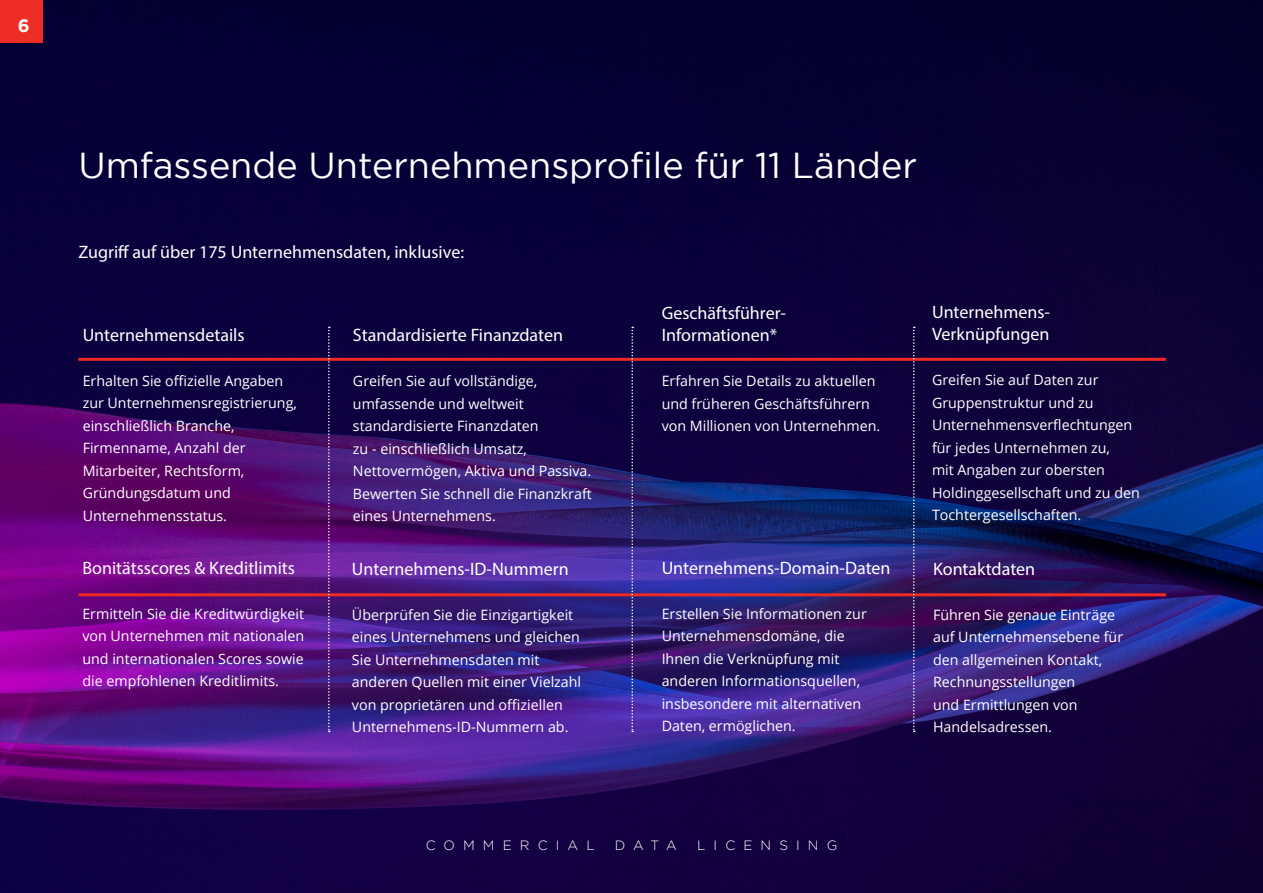
<style>
.page{position:relative;width:1263px;height:893px;background:#fff}
.page>*{position:absolute;margin:0;border:0;box-sizing:border-box;transform-origin:0 0}
.t1{font:36px "Gotham";color:#fff}
.t2{font:18px/22.5px "Myriad Pro";color:#fff}
.t3{font:700 18px "Gotham";color:#fff}
.t4{font:14.25px/22.5px "Open Sans";color:#fff}
.t5{font:300 13.5px "Gotham";letter-spacing:.6em;color:#fff}
</style>
<div class="page">
<img style="left:0;top:0;width:1263px;height:893px">
<hr style="left:78px;top:358px;width:1088px;height:3px;background:#ee2a23">
<hr style="left:78px;top:593px;width:1088px;height:3px;background:#ee2a23">
<svg style="left:328px;top:327px;width:2px;height:405px"></svg>
<svg style="left:631px;top:327px;width:2px;height:405px"></svg>
<svg style="left:913px;top:327px;width:2px;height:405px"></svg>
<div style="left:0;top:0;width:43px;height:43px;background:#ee2e24"></div>
<p class="t3" style="left:18px;top:15px;width:13px">6</p>
<p class="t1" style="left:78px;top:145px;width:840px">Umfassende Unternehmensprofile für 11 Länder</p>
<p class="t2" style="left:78px;top:240px;width:387px">Zugriff auf über 175 Unternehmensdaten, inklusive:</p>
<p class="t2" style="left:83px;top:323px;width:163px">Unternehmensdetails</p>
<p class="t4" style="left:83px;top:369px;width:216px">Erhalten Sie offizielle Angaben zur Unternehmensregistrierung, einschließlich Branche,<br>Firmenname, Anzahl der<br>Mitarbeiter, Rechtsform,<br>Gründungsdatum und<br>Unternehmensstatus.</p>
<p class="t2" style="left:82px;top:556px;width:214px">Bonitätsscores &amp; Kreditlimits</p>
<p class="t4" style="left:82px;top:602px;width:223px;text-align:justify">Ermitteln Sie die Kreditwürdigkeit von Unternehmen mit nationalen und internationalen Scores sowie die empfohlenen Kreditlimits.</p>
<p class="t2" style="left:353px;top:324px;width:212px">Standardisierte Finanzdaten</p>
<p class="t4" style="left:353px;top:369px;width:240px">Greifen Sie auf vollständige, umfassende und weltweit standardisierte Finanzdaten<br>zu - einschließlich Umsatz,<br>Nettovermögen, Aktiva und Passiva.<br>Bewerten Sie schnell die Finanzkraft eines Unternehmens.</p>
<p class="t2" style="left:352px;top:557px;width:218px">Unternehmens-ID-Nummern</p>
<p class="t4" style="left:352px;top:603px;width:231px">Überprüfen Sie die Einzigartigkeit eines Unternehmens und gleichen<br>Sie Unternehmensdaten mit anderen Quellen mit einer Vielzahl von proprietären und offiziellen<br>Unternehmens-ID-Nummern ab.</p>
<p class="t2" style="left:662px;top:301px;width:126px">Geschäftsführer-<br>Informationen*</p>
<p class="t4" style="left:662px;top:370px;width:220px">Erfahren Sie Details zu aktuellen und früheren Geschäftsführern von Millionen von Unternehmen.</p>
<p class="t2" style="left:662px;top:556px;width:230px">Unternehmens-Domain-Daten</p>
<p class="t4" style="left:662px;top:602px;width:207px">Erstellen Sie Informationen zur<br>Unternehmensdomäne, die</p>
<p class="t4" style="left:662px;top:647px;width:201px">Ihnen die Verknüpfung mit anderen Informationsquellen, insbesondere mit alternativen<br>Daten, ermöglichen.</p>
<p class="t2" style="left:932px;top:300px;width:120px">Unternehmens-</p>
<p class="t2" style="left:932px;top:323px;width:119px">Verknüpfungen</p>
<p class="t4" style="left:932px;top:369px;width:209px">Greifen Sie auf Daten zur<br>Gruppenstruktur und zu<br>Unternehmensverflechtungen für jedes Unternehmen zu,<br>mit Angaben zur obersten<br>Holdinggesellschaft und zu den<br>Tochtergesellschaften.</p>
<p class="t2" style="left:933px;top:557px;width:104px">Kontaktdaten</p>
<p class="t4" style="left:933px;top:603px;width:192px">Führen Sie genaue Einträge auf Unternehmensebene für den allgemeinen Kontakt,<br>Rechnungsstellungen<br>und Ermittlungen von<br>Handelsadressen.</p>
<p class="t5" style="left:426px;top:838px;width:170px">COMMERCIAL</p>
<p class="t5" style="left:615px;top:838px;width:63px">DATA</p>
<p class="t5" style="left:697px;top:838px;width:142px">LICENSING</p>
</div>
